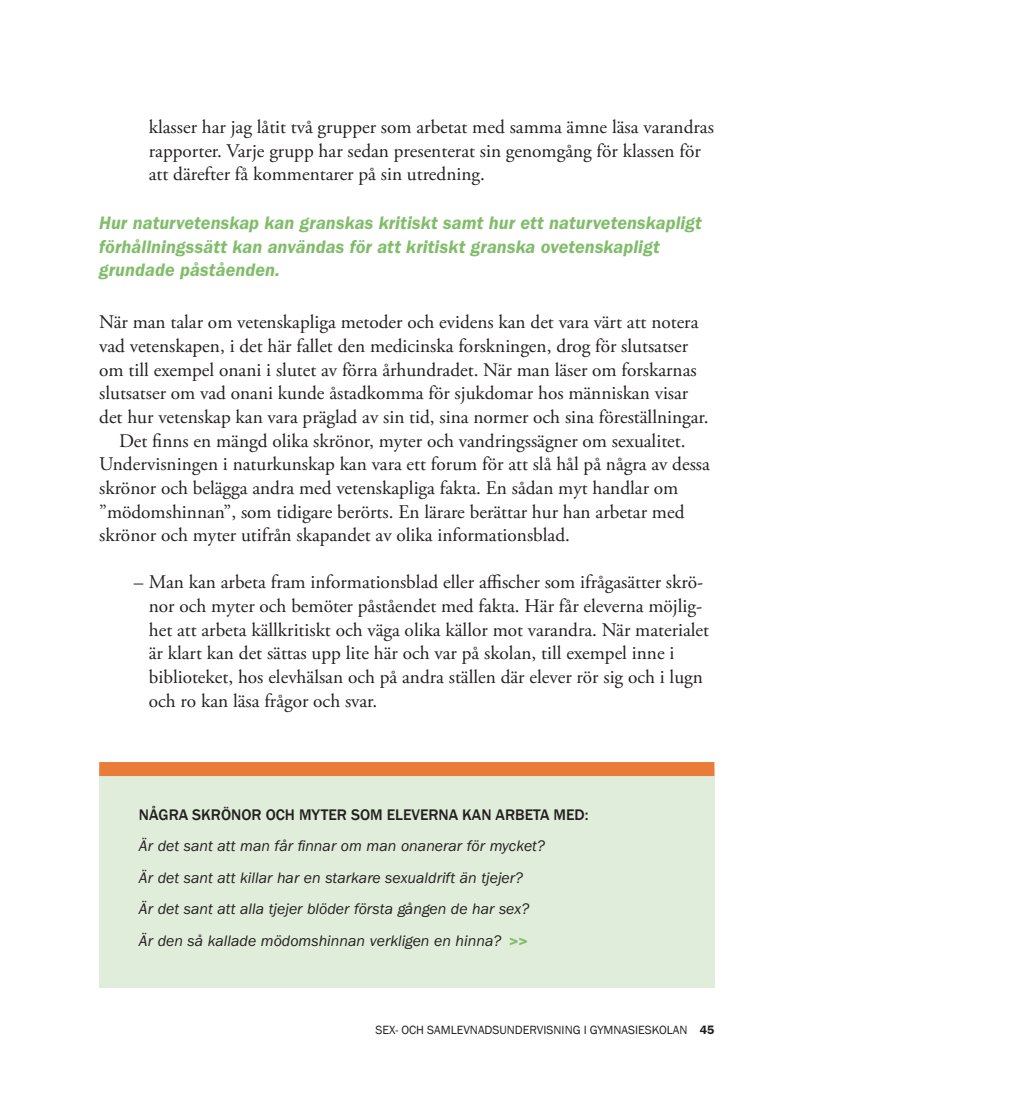
<style>
.page{position:relative;width:1022px;height:1117px;background:#fff}
.page>*{position:absolute;margin:0;border:0;box-sizing:border-box;transform-origin:0 0}
.t1{font:19.25px/23.6px "Adobe Garamond Pro";color:#231f20}
.t2{font:italic 600 18.72px/23.6px "ITC Franklin Gothic Std";color:#80bd6a}
.t3{font:italic 15.75px/31.5px "ITC Franklin Gothic Std";color:#231f20}
.t4{font:500 15.75px "Franklin Gothic";color:#231f20}
.t5{font:12.25px "Franklin Gothic";color:#231f20}
.s1{font-weight:600;font-style:normal;color:#80bd6a}
.s2{font-family:"ITC Franklin Gothic Std";font-weight:600}
</style>
<div class="page">
<div style="left:99px;top:768px;width:615px;height:219px;background:#e0edda"></div>
<div style="left:99px;top:761px;width:615px;height:14px;background:#e87c38"></div>
<p class="t1" style="left:149px;top:117px;width:567px">klasser har jag låtit två grupper som arbetat med samma ämne läsa varandras rapporter. Varje grupp har sedan presenterat sin genomgång för klassen för att därefter få kommentarer på sin utredning.</p>
<p class="t2" style="left:99px;top:212px;width:604px">Hur naturvetenskap kan granskas kritiskt samt hur ett naturvetenskapligt förhållningssätt kan användas för att kritiskt granska ovetenskapligt grundade påståenden.</p>
<p class="t1" style="left:99px;top:312px;width:601px">När man talar om vetenskapliga metoder och evidens kan det vara värt att notera</p>
<p class="t1" style="left:99px;top:335px;width:590px">vad vetenskapen, i det här fallet den medicinska forskningen, drog för slutsatser</p>
<p class="t1" style="left:99px;top:359px;width:599px">om till exempel onani i slutet av förra århundradet. När man läser om forskarnas</p>
<p class="t1" style="left:99px;top:383px;width:591px">slutsatser om vad onani kunde åstadkomma för sjukdomar hos människan visar</p>
<p class="t1" style="left:99px;top:406px;width:611px">det hur vetenskap kan vara präglad av sin tid, sina normer och sina föreställningar.</p>
<p class="t1" style="left:119px;top:430px;width:568px">Det finns en mängd olika skrönor, myter och vandringssägner om sexualitet.</p>
<p class="t1" style="left:99px;top:454px;width:612px">Undervisningen i naturkunskap kan vara ett forum för att slå hål på några av dessa</p>
<p class="t1" style="left:99px;top:477px;width:581px">skrönor och belägga andra med vetenskapliga fakta. En sådan myt handlar om</p>
<p class="t1" style="left:99px;top:501px;width:587px">”mödomshinnan”, som tidigare berörts. En lärare berättar hur han arbetar med</p>
<p class="t1" style="left:99px;top:524px;width:472px">skrönor och myter utifrån skapandet av olika informationsblad.</p>
<p class="t1" style="left:149px;top:572px;width:562px;text-indent:-15px">– Man kan arbeta fram informationsblad eller affischer som ifrågasätter skrö&shy;nor och myter och bemöter påståendet med fakta. Här får eleverna möjlig&shy;het att arbeta källkritiskt och väga olika källor mot varandra. När materialet är klart kan det sättas upp lite här och var på skolan, till exempel inne i biblioteket, hos elevhälsan och på andra ställen där elever rör sig och i lugn och ro kan läsa frågor och svar.</p>
<p class="t4" style="left:139px;top:805px;width:451px">NÅGRA SKRÖNOR OCH MYTER SOM ELEVERNA KAN ARBETA MED:</p>
<p class="t3" style="left:139px;top:831px;width:408px">Är det sant att man får finnar om man onanerar för mycket?<br>Är det sant att killar har en starkare sexualdrift än tjejer?<br>Är det sant att alla tjejer blöder första gången de har sex?<br>Är den så kallade mödomshinnan verkligen en hinna? <span class="s1">&gt;&gt;</span></p>
<p class="t5" style="left:375px;top:1022px;width:341px">SEX- OCH SAMLEVNADSUNDERVISNING I GYMNASIESKOLAN <span class="s2">45</span></p>
</div>
